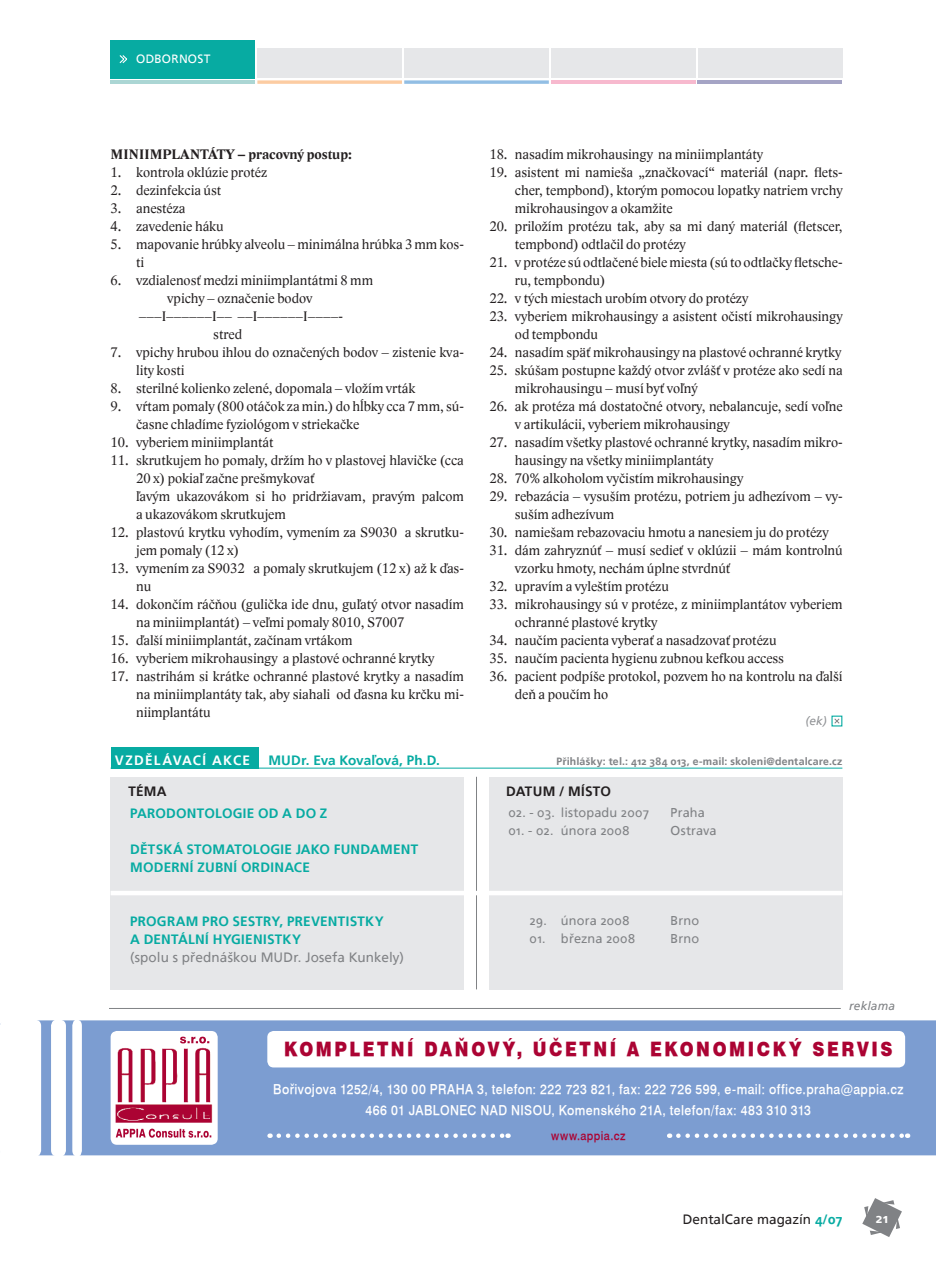
<style>
.page{position:relative;width:936px;height:1263px;background:#fff}
.page>*{position:absolute;margin:0;border:0;box-sizing:border-box;transform-origin:0 0}
.t1{font:19.5px "Swiss 721 Blk AT";letter-spacing:.15em;color:#ab0333;scale:.87 1}
.t2{font:14.25px/18px "Lido STFCE";color:#231f20}
.t3{font:700 14.25px "Lido STFCE";color:#231f20}
.t4{font:13.5px/21px "Swiss 721 Md AT";letter-spacing:.03em;color:#fff;text-align:center;scale:.91 1}
.t5{font:700 13.5px/18px "Frutiger Linotype";letter-spacing:.015em;color:#07aba2}
.t6{font:13.5px "Frutiger Linotype";letter-spacing:.01em;color:#808285}
.t7{font:700 13.5px "Frutiger Linotype";letter-spacing:-.005em;color:#07aba2}
.t8{font:13.5px "Frutiger Linotype";color:#231f20}
.t9{font:700 13.5px "Frutiger Linotype";letter-spacing:.095em;color:#fff}
.t10{font:700 13.5px "Frutiger Linotype";letter-spacing:.015em;color:#231f20}
.t11{font:12.75px "Frutiger Linotype";letter-spacing:.01em;color:#808285}
.t12{font:12px "Swiss 721 Md AT";letter-spacing:.04em;color:#ab0333;scale:.91 1}
.t13{font:12px "Frutiger Linotype";letter-spacing:.02em;color:#fff}
.t14{font:italic 12px "Frutiger Linotype";letter-spacing:.01em;color:#808285}
.t15{font:italic 12px "Frutiger Linotype";color:#919396}
.t16{font:700 10.5px "Frutiger Linotype";letter-spacing:.02em;color:#808285}
.s1{font-weight:700;color:#07aba2}
</style>
<div class="page">
<svg style="left:862px;top:1198px;width:39px;height:39px"></svg>
<hr style="left:111px;top:80px;width:144px;height:4px;background:#abd6d4">
<svg style="left:257px;top:80px;width:292px;height:4px"></svg>
<hr style="left:551px;top:80px;width:144px;height:4px;background:#f7b9ce">
<div style="left:551px;top:49px;width:144px;height:29px;background:#e6e7e9"></div>
<div style="left:404px;top:49px;width:145px;height:29px;background:#e6e7e9"></div>
<div style="left:257px;top:49px;width:145px;height:29px;background:#e6e7e9"></div>
<div style="left:111px;top:40px;width:144px;height:38px;background:#07aba2"></div>
<svg style="left:119px;top:55px;width:8px;height:9px"></svg>
<hr style="left:697px;top:80px;width:145px;height:4px;background:#a5a4c5">
<div style="left:698px;top:49px;width:144px;height:29px;background:#e6e7e9"></div>
<svg style="left:834px;top:718px;width:6px;height:6px"></svg>
<div style="left:111px;top:747px;width:147px;height:21px;background:#07aba2"></div>
<div style="left:111px;top:777px;width:352px;height:212px;background:#e6e7e9"></div>
<div style="left:489px;top:777px;width:353px;height:212px;background:#e6e7e9"></div>
<hr style="left:111px;top:768px;width:731px;height:1px;background:#07aba2">
<hr style="left:476px;top:777px;width:1px;height:212px;background:#808285">
<hr style="left:111px;top:891px;width:731px;height:4px;background:#fff">
<div style="left:39px;top:1020px;width:896px;height:135px;background:#7c9dd1"></div>
<div style="left:111px;top:1031px;width:107px;height:114px;background:#fff;border-radius:6px"></div>
<img style="left:115px;top:1041px;width:98px;height:82px">
<svg style="left:180px;top:1037px;width:29px;height:6px"></svg>
<svg style="left:116px;top:1128px;width:95px;height:10px"></svg>
<div style="left:267px;top:1031px;width:638px;height:36px;background:#fff;border-radius:6px"></div>
<svg style="left:279px;top:1133px;width:229px;height:5px"></svg>
<svg style="left:678px;top:1133px;width:230px;height:5px"></svg>
<svg style="left:72px;top:1020px;width:10px;height:136px"></svg>
<div style="left:51px;top:1019px;width:15px;height:138px;background:#fff;border-radius:6px"></div>
<div style="left:0;top:1019px;width:41px;height:138px;background:#fff;border-radius:6px"></div>
<hr style="left:109px;top:1008px;width:731px;height:1px;background:#808285">
<p class="t13" style="left:136px;top:52px;width:76px">odbornost</p>
<p class="t3" style="left:111px;top:145px;width:243px">MINIIMPLANTÁTY – pracovný postup:</p>
<p class="t2" style="left:111px;top:163px;width:158px">1. kontrola oklúzie protéz</p>
<p class="t2" style="left:111px;top:181px;width:112px">2. dezinfekcia úst</p>
<p class="t2" style="left:111px;top:199px;width:76px">3. anestéza</p>
<p class="t2" style="left:111px;top:217px;width:115px">4. zavedenie háku</p>
<p class="t2" style="left:136px;top:235px;width:329px;text-indent:-26px">5. mapovanie hrúbky alveolu –minimálna hrúbka 3 mm kos&shy;ti</p>
<p class="t2" style="left:111px;top:271px;width:264px">6. vzdialenosť medzi miniimplantátmi 8 mm</p>
<p class="t2" style="left:167px;top:289px;width:147px">vpichy – označenie bodov</p>
<p class="t2" style="left:139px;top:307px;width:206px">–––I––––––I–– ––I––––––I––––-</p>
<p class="t2" style="left:213px;top:325px;width:30px">stred</p>
<p class="t2" style="left:136px;top:343px;width:329px;text-indent:-26px">7. vpichy hrubou ihlou do označených bodov – zistenie kva&shy;lity kosti</p>
<p class="t2" style="left:111px;top:379px;width:306px">8. sterilné kolienko zelené, dopomala – vložím vrták</p>
<p class="t2" style="left:136px;top:397px;width:329px;text-indent:-26px">9. vŕtam pomaly (800 otáčok za min.) do hĺbky cca 7 mm, sú&shy;časne chladíme fyziológom v striekačke</p>
<p class="t2" style="left:111px;top:433px;width:164px">10. vyberiem miniimplantát</p>
<p class="t2" style="left:136px;top:451px;width:329px;text-indent:-25px">11. skrutkujem ho pomaly, držím ho v plastovej hlavičke (cca 20 x) pokiaľ začne prešmykovať<br>ľavým ukazovákom si ho pridržiavam, pravým palcom a ukazovákom skrutkujem</p>
<p class="t2" style="left:136px;top:523px;width:329px;text-indent:-26px">12. plastovú krytku vyhodím, vymením za S9030 a skrutku&shy;jem pomaly (12 x)</p>
<p class="t2" style="left:136px;top:559px;width:329px;text-indent:-26px">13. vymením za S9032 a pomaly skrutkujem (12 x) až k ďas&shy;nu</p>
<p class="t2" style="left:136px;top:595px;width:329px;text-indent:-25px">14. dokončím ráčňou (gulička ide dnu, guľatý otvor nasadím na miniimplantát) – veľmi pomaly 8010, S7007</p>
<p class="t2" style="left:111px;top:631px;width:243px">15. ďalší miniimplantát, začínam vrtákom</p>
<p class="t2" style="left:111px;top:649px;width:325px">16. vyberiem mikrohausingy a plastové ochranné krytky</p>
<p class="t2" style="left:136px;top:667px;width:329px;text-align:justify;text-indent:-25px">17. nastrihám si krátke ochranné plastové krytky a nasadím na miniimplantáty tak, aby siahali od ďasna ku krčku mi&shy;niimplantátu</p>
<p class="t2" style="left:489px;top:145px;width:275px">18. nasadím mikrohausingy na miniimplantáty</p>
<p class="t2" style="left:515px;top:163px;width:329px;text-align:justify;text-indent:-25px">19. asistent mi namieša „značkovací“ materiál (napr. flets&shy;cher, tempbond), ktorým pomocou lopatky natriem vrchy mikrohausingov a okamžite</p>
<p class="t2" style="left:515px;top:217px;width:329px;text-indent:-25px">20. priložím protézu tak, aby sa mi daný materiál (fletscer, tempbond) odtlačil do protézy</p>
<p class="t2" style="left:515px;top:253px;width:329px;text-indent:-26px">21. v protéze sú odtlačené bielemiesta (sú to odtlačky fletsche&shy;ru, tempbondu)</p>
<p class="t2" style="left:489px;top:289px;width:260px">22. v tých miestach urobím otvory do protézy</p>
<p class="t2" style="left:515px;top:307px;width:329px;text-indent:-26px">23. vyberiem mikrohausingy a asistent očistí mikrohausingy od tempbondu</p>
<p class="t2" style="left:489px;top:343px;width:353px">24. nasadím späť mikrohausingy na plastové ochranné krytky</p>
<p class="t2" style="left:515px;top:361px;width:329px;text-indent:-25px">25. skúšam postupne každý otvor zvlášť v protéze ako sedí na mikrohausingu – musí byť voľný</p>
<p class="t2" style="left:515px;top:397px;width:329px;text-indent:-25px">26. ak protéza má dostatočné otvory, nebalancuje, sedí voľne v artikulácii, vyberiem mikrohausingy</p>
<p class="t2" style="left:515px;top:433px;width:329px;text-indent:-26px">27. nasadím všetky plastové ochranné krytky, nasadím mikro&shy;hausingy na všetky miniimplantáty</p>
<p class="t2" style="left:489px;top:469px;width:255px">28. 70% alkoholom vyčistím mikrohausingy</p>
<p class="t2" style="left:515px;top:487px;width:329px;text-indent:-26px">29. rebazácia – vysuším protézu, potriem ju adhezívom – vy&shy;suším adhezívum</p>
<p class="t2" style="left:489px;top:523px;width:340px">30. namiešam rebazovaciu hmotu a nanesiem ju do protézy</p>
<p class="t2" style="left:515px;top:541px;width:329px;text-indent:-26px">31. dám zahryznúť – musí sedieť v oklúzii – mám kontrolnú vzorku hmoty, nechám úplne stvrdnúť</p>
<p class="t2" style="left:489px;top:577px;width:181px">32. upravím a vyleštím protézu</p>
<p class="t2" style="left:515px;top:595px;width:329px;text-indent:-26px">33. mikrohausingy sú v protéze, z miniimplantátov vyberiem ochranné plastové krytky</p>
<p class="t2" style="left:489px;top:631px;width:288px">34. naučím pacienta vyberať a nasadzovať protézu</p>
<p class="t2" style="left:489px;top:649px;width:296px">35. naučím pacienta hygienu zubnou kefkou access</p>
<p class="t2" style="left:515px;top:667px;width:329px;text-indent:-25px">36. pacient podpíše protokol, pozvem ho na kontrolu na ďalší deň a poučím ho</p>
<p class="t15" style="left:805px;top:713px;width:23px">(ek)</p>
<p class="t9" style="left:115px;top:752px;width:137px">VZDĚLÁVACÍ AKCE</p>
<p class="t7" style="left:268px;top:752px;width:173px">MUDR. EVA KOVAĽOVÁ, PH.D.</p>
<p class="t16" style="left:556px;top:754px;width:287px">PŘIHLÁŠKY: TEL.: 412 384 013, E-MAIL: SKOLENI@DENTALCARE.CZ</p>
<p class="t10" style="left:128px;top:783px;width:40px">TÉMA</p>
<p class="t5" style="left:130px;top:804px;width:198px">PARODONTOLOGIE OD A DO Z</p>
<p class="t5" style="left:130px;top:840px;width:289px">DĚTSKÁ STOMATOLOGIE JAKO FUNDAM ENT<br>MODERNÍ ZUBNÍ ORDINACE</p>
<p class="t10" style="left:506px;top:783px;width:106px">DATUM / M ÍSTO</p>
<p class="t11" style="left:508px;top:805px;width:142px">02. - 03. listopadu 2007</p>
<p class="t11" style="left:670px;top:805px;width:36px">Praha</p>
<p class="t11" style="left:508px;top:823px;width:148px">01. - 02. února 2008 O</p>
<p class="t11" style="left:680px;top:823px;width:37px">strava</p>
<p class="t5" style="left:130px;top:912px;width:255px">PROGRAM PRO SESTRY, PREVENTISTKY<br>A DENTÁLNÍ HYGIENISTKY</p>
<p class="t6" style="left:130px;top:949px;width:275px">(spolu s přednáškou MUDr. Josefa Kunkely)</p>
<p class="t11" style="left:529px;top:913px;width:126px">29. února 2008 B</p>
<p class="t11" style="left:678px;top:913px;width:22px">rno</p>
<p class="t11" style="left:529px;top:931px;width:108px">01. března 2008</p>
<p class="t11" style="left:670px;top:931px;width:30px">Brno</p>
<p class="t14" style="left:849px;top:998px;width:48px">reklama</p>
<h1 class="t1" style="left:284px;top:1037px;width:701px">KOMPLETNÍ DAŇOVÝ, ÚČETNÍ A EKONOMICKÝ SERVIS</h1>
<p class="t4" style="left:273px;top:1078px;width:694px">Bořivojova 1252/4, 130 00 PRAHA 3, telefon: 222 723 821, fax: 222 726 599, e-mail: office.praha@appia.cz<br>466 01 JABLONEC NAD NISOU, Komenského 21A, telefon/fax: 483 310 313</p>
<p class="t12" style="left:551px;top:1129px;width:83px">www.appia.cz</p>
<p class="t8" style="left:682px;top:1211px;width:161px">DentalCare magazín <span class="s1">4/07</span></p>
<p class="t9" style="left:875px;top:1210px;width:14px">21</p>
</div>
